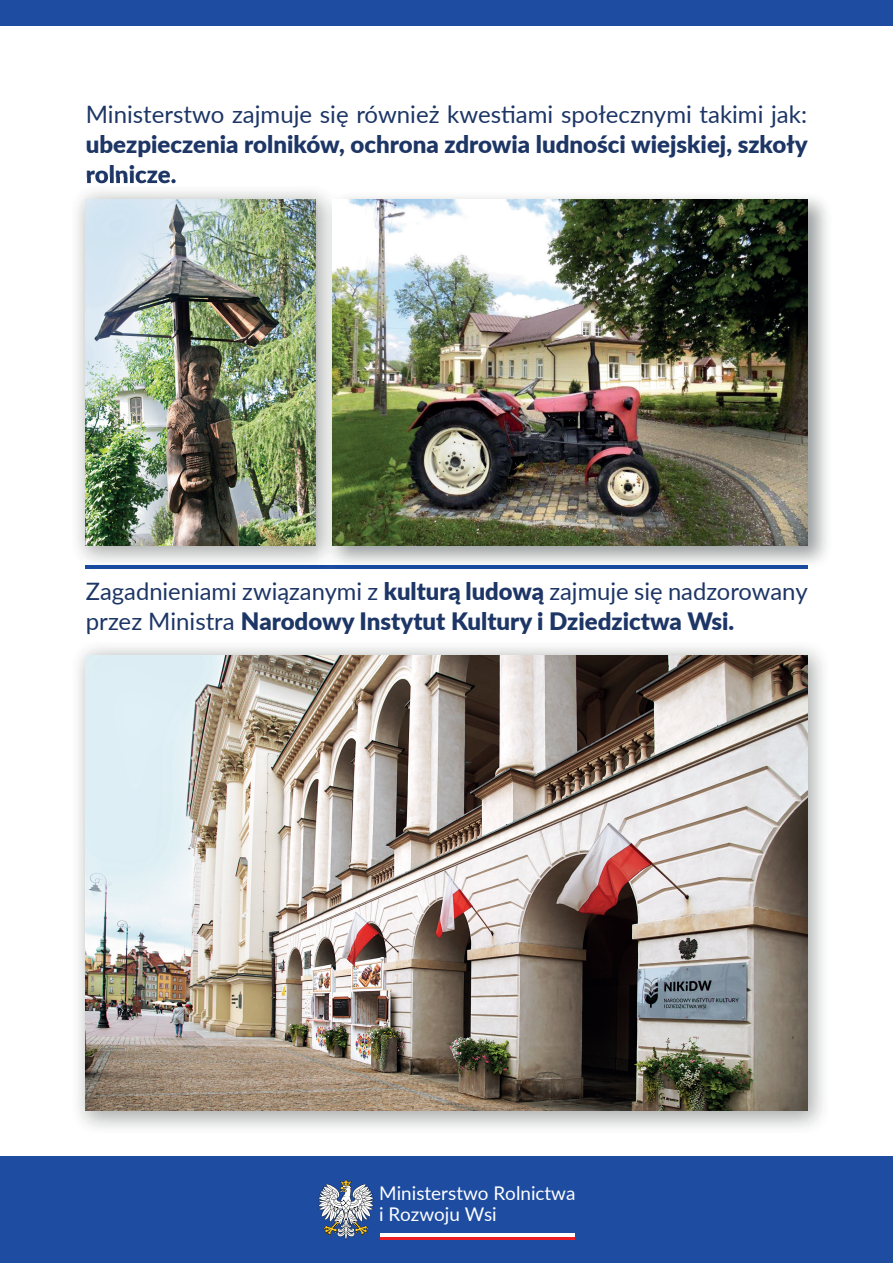
<style>
.page{position:relative;width:893px;height:1263px;background:#fff}
.page>*{position:absolute;margin:0;border:0;box-sizing:border-box;transform-origin:0 0}
.t1{font:24px/30px "Lato";color:#1d3666}
.t2{font:900 24px/30px "Lato";color:#1d3666}
.t3{font:18.9px/21.1px "Lato";color:#fff}
.s1{font-weight:900}
</style>
<div class="page">
<div style="left:0;top:0;width:893px;height:26px;background:#1e4ca0"></div>
<img style="left:78px;top:633px;width:745px;height:495px">
<img style="left:88px;top:633px;width:147px;height:1px">
<img style="left:243px;top:633px;width:491px;height:1px">
<img style="left:86px;top:655px;width:721px;height:456px">
<img style="left:77px;top:183px;width:241px;height:386px">
<img style="left:87px;top:177px;width:89px;height:6px">
<img style="left:86px;top:566px;width:232px;height:3px">
<img style="left:85px;top:199px;width:231px;height:346px">
<img style="left:318px;top:193px;width:509px;height:376px">
<img style="left:332px;top:199px;width:475px;height:346px">
<div style="left:0;top:1157px;width:893px;height:106px;background:#1e4ca0"></div>
<svg style="left:381px;top:1236px;width:194px;height:4px"></svg>
<hr style="left:381px;top:1233px;width:194px;height:3px;background:#fff">
<svg style="left:318px;top:1179px;width:56px;height:61px"></svg>
<p class="t1" style="left:86px;top:98px;width:723px">Ministerstwo zajmuje się również kwestiami społecznymi takimi jak:</p>
<p class="t2" style="left:86px;top:128px;width:723px">ubezpieczenia rolników, ochrona zdrowia ludności wiejskiej, szkoły rolnicze.</p>
<p class="t1" style="left:86px;top:575px;width:723px">Zagadnieniami związanymi z <span class="s1">kulturą ludową</span> zajmuje się nadzorowany przez Ministra <span class="s1">Narodowy Instytut Kultury i Dziedzictwa Wsi.</span></p>
<p class="t3" style="left:379px;top:1182px;width:198px">Ministerstwo Rolnictwa i Rozwoju Wsi</p>
</div>
